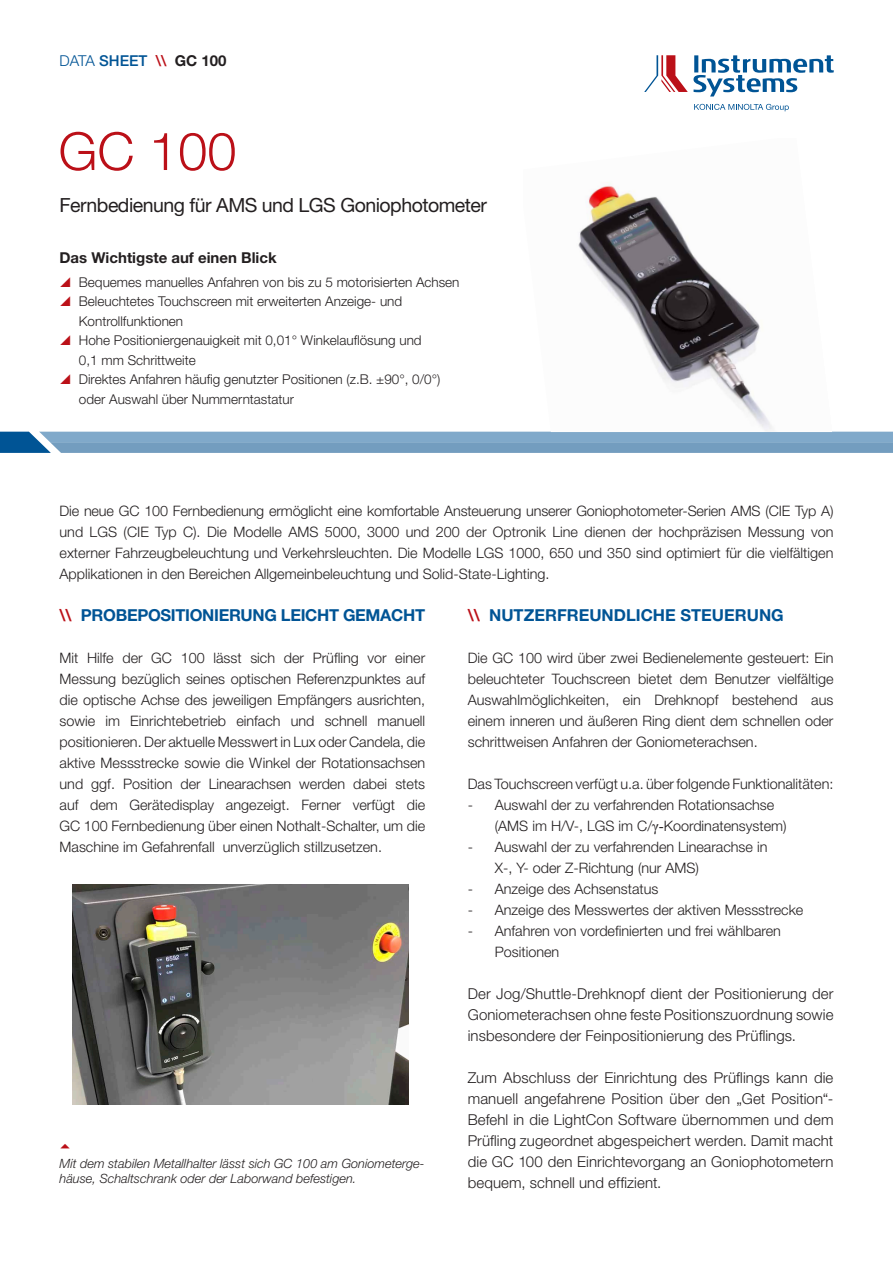
<style>
.page{position:relative;width:893px;height:1263px;background:#fff}
.page>*{position:absolute;margin:0;border:0;box-sizing:border-box;transform-origin:0 0}
.t1{font:300 52.5px "Helvetica Neue LT Std";color:#bb1018}
.t2{font:19.5px "Helvetica Neue LT Std";letter-spacing:-.025em;color:#231f20}
.t3{font:700 16.5px "Helvetica Neue LT Std";letter-spacing:-.02em;color:#005495}
.t4{font:700 16.5px "Helvetica Neue LT Std";color:#005495}
.t5{font:300 15px/21px "Helvetica Neue LT Std";letter-spacing:.005em;color:#231f20;text-align:justify}
.t6{font:700 15px "Helvetica Neue LT Std";color:#231f20}
.t7{font:500 15px "Helvetica Neue LT Std";color:#005495}
.t8{font:300 14.4px/21px "Helvetica Neue LT Std";color:#231f20;text-align:justify}
.t9{font:300 13.5px/19.5px "Helvetica Neue LT Std";color:#231f20}
.t10{font:italic 300 12.75px/15px "Helvetica Neue LT Std";color:#231f20}
.s1{font-weight:300}
.s2{color:#bb1018}
.s3{font-weight:700;color:#231f20}
.s4{font-family:"Times New Roman";font-weight:400;font-size:15px}
</style>
<div class="page">
<svg style="left:644px;top:55px;width:190px;height:42px"></svg>
<svg style="left:694px;top:104px;width:95px;height:7px"></svg>
<svg style="left:0;top:432px;width:893px;height:21px;background:#76a1c3"></svg>
<img style="left:523px;top:182px;width:249px;height:250px">
<img style="left:72px;top:884px;width:336px;height:220px">
<p class="t7" style="left:60px;top:52px;width:168px"><span class="s1">DATA</span> SHEET <span class="s2">\\</span> <span class="s3">GC 100</span></p>
<p class="t1" style="left:59px;top:119px;width:180px">GC 100</p>
<p class="t2" style="left:60px;top:194px;width:429px">Fernbedienung für AMS und LGS Goniophotometer</p>
<p class="t6" style="left:60px;top:248px;width:219px">Das Wichtigste auf einen Blick</p>
<p class="t9" style="left:79px;top:272px;width:382px">Bequemes manuelles Anfahren von bis zu 5 motorisierten Achsen</p>
<p class="t9" style="left:79px;top:291px;width:325px">Beleuchtetes Touchscreen mit erweiterten Anzeige- und<br>Kontrollfunktionen</p>
<p class="t9" style="left:79px;top:330px;width:344px">Hohe Positioniergenauigkeit mit 0,01° Winkelauflösung und<br>0,1 mm Schrittweite</p>
<p class="t9" style="left:79px;top:369px;width:363px">Direktes Anfahren häufig genutzter Positionen (z.B. ±90°, 0/0°) oder Auswahl über Nummerntastatur</p>
<p class="t8" style="left:60px;top:500px;width:775px">Die neue GC 100 Fernbedienung ermöglicht eine komfortable Ansteuerung unserer Goniophotometer-Serien AMS (CIE Typ A) und LGS (CIE Typ C). Die Modelle AMS 5000, 3000 und 200 der Optronik Line dienen der hochpräzisen Messung von externer Fahrzeugbeleuchtung und Verkehrsleuchten. Die Modelle LGS 1000, 650 und 350 sind optimiert für die vielfältigen Applikationen in den Bereichen Allgemeinbeleuchtung und Solid-State-Lighting.</p>
<p class="t3" style="left:60px;top:605px;width:367px"><span class="s2">\\</span> PROBEPOSITIONIERUNG LEICHT GEMACHT</p>
<p class="t8" style="left:60px;top:647px;width:367px">Mit Hilfe der GC 100 lässt sich der Prüfling vor einer Messung bezüglich seines optischen Referenzpunktes auf die optische Achse des jeweiligen Empfängers ausrichten, sowie im Einrichtebetrieb einfach und schnell manuell positionieren. Der aktuelle Messwert in Lux oder Candela, die aktive Messstrecke sowie die Winkel der Rotationsachsen und ggf. Position der Linearachsen werden dabei stets auf dem Gerätedisplay angezeigt. Ferner verfügt die GC 100 Fernbedienung über einen Nothalt-Schalter, um die Maschine im Gefahrenfall unverzüglich stillzusetzen.</p>
<p class="t4" style="left:468px;top:605px;width:317px"><span class="s2">\\</span> NUTZERFREUNDLICHE STEUERUNG</p>
<p class="t8" style="left:468px;top:647px;width:367px">Die GC 100 wird über zwei Bedienelemente gesteuert: Ein beleuchteter Touchscreen bietet dem Benutzer vielfältige Auswahlmöglichkeiten, ein Drehknopf bestehend aus einem inneren und äußeren Ring dient dem schnellen oder schrittweisen Anfahren der Goniometerachsen.</p>
<p class="t8" style="left:468px;top:773px;width:367px">Das Touchscreen verfügt u.a. über folgende Funktionalitäten:</p>
<p class="t8" style="left:495px;top:794px;width:293px;text-indent:-27px">- Auswahl der zu verfahrenden Rotationsachse (AMS im H/V-, LGS im C/<span class="s4">γ-</span>Koordinatensystem)</p>
<p class="t8" style="left:495px;top:836px;width:274px;text-indent:-27px">- Auswahl der zu verfahrenden Linearachse in<br>X-, Y- oder Z-Richtung (nur AMS)</p>
<p class="t8" style="left:468px;top:878px;width:192px">- Anzeige des Achsenstatus</p>
<p class="t8" style="left:468px;top:899px;width:337px">- Anzeige des Messwertes der aktiven Messstrecke</p>
<p class="t8" style="left:495px;top:920px;width:288px;text-indent:-27px">- Anfahren von vordefinierten und frei wählbaren<br>Positionen</p>
<p class="t5" style="left:468px;top:983px;width:367px">Der Jog/Shuttle-Drehknopf dient der Positionierung der Goniometerachsen ohne feste Positionszuordnung sowie insbesondere der Feinpositionierung des Prüflings.</p>
<p class="t5" style="left:468px;top:1067px;width:367px">Zum Abschluss der Einrichtung des Prüflings kann die manuell angefahrene Position über den „Get Position“- Befehl in die LightCon Software übernommen und dem Prüfling zugeordnet abgespeichert werden. Damit macht die GC 100 den Einrichtevorgang an Goniophotometern bequem, schnell und effizient.</p>
<p class="t10" style="left:60px;top:1155px;width:367px">Mit dem stabilen Metallhalter lässt sich GC 100 am Goniometerge&shy;häuse, Schaltschrank oder der Laborwand befestigen.</p>
</div>
